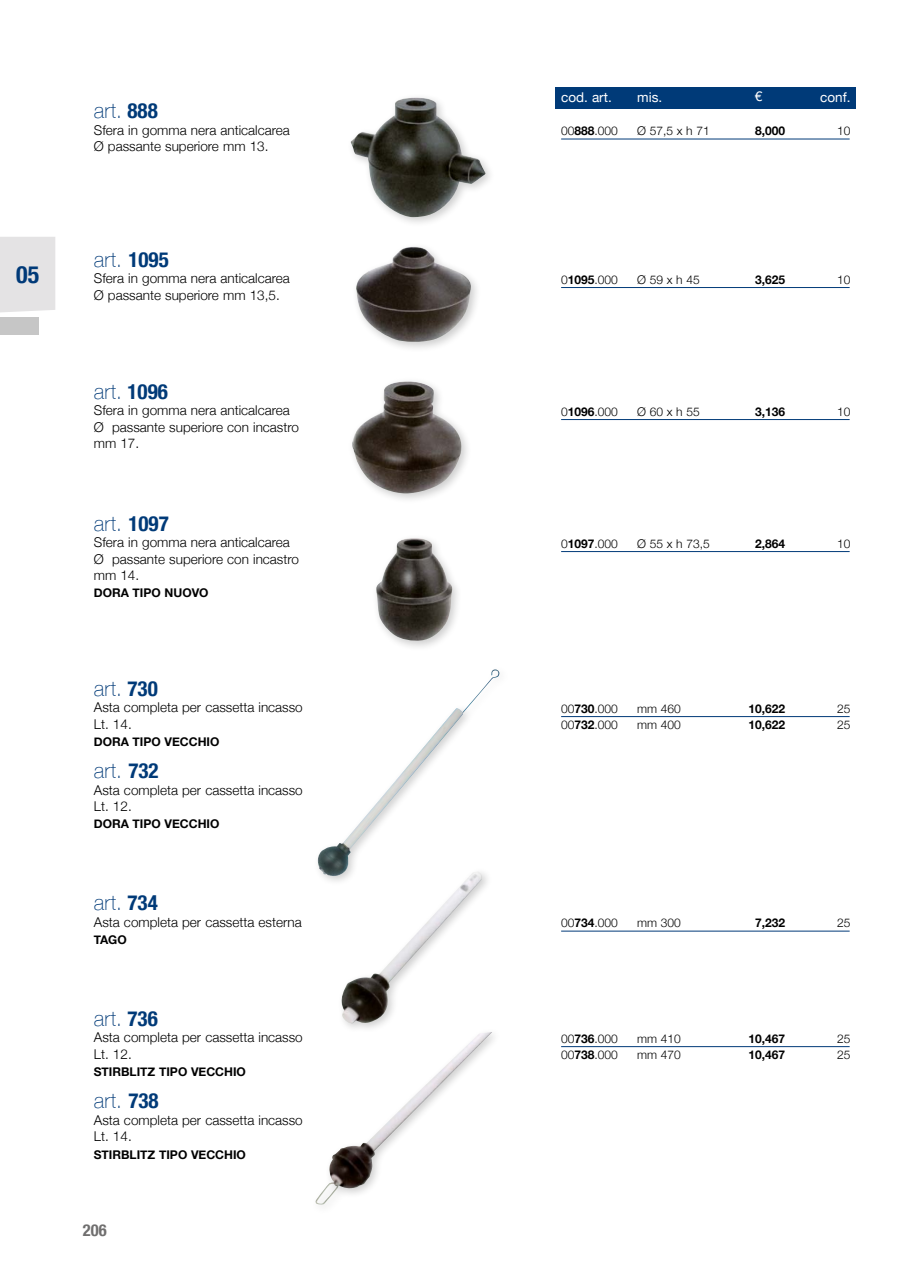
<style>
.page{position:relative;width:915px;height:1263px;background:#fff}
.page>*{position:absolute;margin:0;border:0;box-sizing:border-box;transform-origin:0 0}
.t1{font:700 condensed 24px "Helvetica Neue";color:#003a78}
.codici_articolo{font:100 21px "Helvetica Neue";letter-spacing:.015em;color:#003a78}
.t2{font:700 condensed 16.5px "Helvetica Neue";color:#706f6f}
.t3{font:300 13.5px "Helvetica Neue";color:#000}
.t4{font:13.5px "Helvetica Neue";color:#fff}
.filetto{font:300 12px "Helvetica Neue";color:#000}
.filetto-2{font:700 12px "Helvetica Neue";color:#000}
.s1{font-weight:700;font-stretch:condensed}
.s2{font-weight:700}
</style>
<div class="page">
<div style="left:555px;top:87px;width:300px;height:21px;background:#003a78"></div>
<hr style="left:561px;top:139px;width:288px;height:1px;background:#003a78">
<hr style="left:561px;top:287px;width:288px;height:1px;background:#003a78">
<hr style="left:561px;top:419px;width:288px;height:1px;background:#003a78">
<hr style="left:561px;top:551px;width:288px;height:1px;background:#003a78">
<hr style="left:561px;top:716px;width:288px;height:1px;background:#003a78">
<hr style="left:561px;top:931px;width:288px;height:1px;background:#003a78">
<hr style="left:561px;top:1046px;width:288px;height:1px;background:#003a78">
<div style="left:346px;top:93px;width:150px;height:135px;background:#000;opacity:.2"></div>
<img style="left:350px;top:98px;width:135px;height:119px">
<div style="left:351px;top:242px;width:130px;height:111px;background:#000;opacity:.2"></div>
<img style="left:356px;top:247px;width:116px;height:96px">
<div style="left:347px;top:377px;width:125px;height:128px;background:#000;opacity:.2"></div>
<img style="left:351px;top:381px;width:111px;height:112px">
<div style="left:371px;top:533px;width:92px;height:118px;background:#000;opacity:.2"></div>
<img style="left:376px;top:538px;width:78px;height:103px">
<img style="left:317px;top:669px;width:182px;height:209px">
<div style="left:336px;top:867px;width:157px;height:167px;background:#000;opacity:.2"></div>
<img style="left:337px;top:871px;width:145px;height:153px">
<div style="left:310px;top:1027px;width:192px;height:188px;background:#fff"></div>
<img style="left:315px;top:1032px;width:177px;height:173px">
<div style="left:0;top:318px;width:38px;height:17px;background:#c6c6c6"></div>
<div style="left:0;top:237px;width:55px;height:76px;background:#e4e3e4"></div>
<h1 class="t1" style="left:16px;top:254px;width:25px">05</h1>
<p class="codici_articolo" style="left:94px;top:95px;width:65px">art. <span class="s1">888</span></p>
<p class="t3" style="left:94px;top:119px;width:197px">Sfera in gomma nera anticalcarea</p>
<p class="t3" style="left:94px;top:135px;width:176px">Ø passante superiore mm 13.</p>
<p class="codici_articolo" style="left:94px;top:243px;width:76px">art. <span class="s1">1095</span></p>
<p class="t3" style="left:94px;top:267px;width:197px">Sfera in gomma nera anticalcarea</p>
<p class="t3" style="left:94px;top:284px;width:187px">Ø passante superiore mm 13,5.</p>
<p class="codici_articolo" style="left:94px;top:375px;width:76px">art. <span class="s1">1096</span></p>
<p class="t3" style="left:94px;top:399px;width:197px">Sfera in gomma nera anticalcarea</p>
<p class="t3" style="left:94px;top:416px;width:206px">Ø passante superiore con incastro</p>
<p class="t3" style="left:94px;top:432px;width:47px">mm 17.</p>
<p class="codici_articolo" style="left:94px;top:507px;width:76px">art. <span class="s1">1097</span></p>
<p class="t3" style="left:94px;top:531px;width:197px">Sfera in gomma nera anticalcarea</p>
<p class="t3" style="left:94px;top:548px;width:206px">Ø passante superiore con incastro</p>
<p class="t3" style="left:94px;top:564px;width:47px">mm 14.</p>
<p class="filetto-2" style="left:94px;top:584px;width:116px">DORA TIPO NUOVO</p>
<p class="codici_articolo" style="left:94px;top:672px;width:65px">art. <span class="s1">730</span></p>
<p class="t3" style="left:94px;top:696px;width:210px">Asta completa per cassetta incasso</p>
<p class="t3" style="left:94px;top:713px;width:39px">Lt. 14.</p>
<p class="filetto-2" style="left:94px;top:732px;width:127px">DORA TIPO VECCHIO</p>
<p class="codici_articolo" style="left:94px;top:755px;width:66px">art. <span class="s1">732</span></p>
<p class="t3" style="left:94px;top:779px;width:210px">Asta completa per cassetta incasso</p>
<p class="t3" style="left:94px;top:795px;width:39px">Lt. 12.</p>
<p class="filetto-2" style="left:94px;top:815px;width:127px">DORA TIPO VECCHIO</p>
<p class="codici_articolo" style="left:94px;top:887px;width:65px">art. <span class="s1">734</span></p>
<p class="t3" style="left:94px;top:911px;width:209px">Asta completa per cassetta esterna</p>
<p class="filetto-2" style="left:94px;top:930px;width:34px">TAGO</p>
<p class="codici_articolo" style="left:94px;top:1002px;width:65px">art. <span class="s1">736</span></p>
<p class="t3" style="left:94px;top:1026px;width:210px">Asta completa per cassetta incasso</p>
<p class="t3" style="left:94px;top:1043px;width:39px">Lt. 12.</p>
<p class="filetto-2" style="left:94px;top:1062px;width:153px">STIRBLITZ TIPO VECCHIO</p>
<p class="codici_articolo" style="left:94px;top:1085px;width:66px">art. <span class="s1">738</span></p>
<p class="t3" style="left:94px;top:1109px;width:210px">Asta completa per cassetta incasso</p>
<p class="t3" style="left:94px;top:1125px;width:39px">Lt. 14.</p>
<p class="filetto-2" style="left:94px;top:1145px;width:153px">STIRBLITZ TIPO VECCHIO</p>
<p class="t2" style="left:83px;top:1217px;width:25px">206</p>
<p class="t4" style="left:561px;top:87px;width:52px">cod. art.</p>
<p class="t4" style="left:637px;top:87px;width:27px">mis.</p>
<p class="t4" style="left:754px;top:86px;width:9px">€</p>
<p class="t4" style="left:820px;top:87px;width:32px">conf.</p>
<p class="filetto" style="left:561px;top:121px;width:58px">00<span class="s2">888</span>.000</p>
<p class="filetto" style="left:637px;top:121px;width:74px">Ø 57,5 x h 71</p>
<p class="filetto-2" style="left:754px;top:122px;width:32px">8,000</p>
<p class="filetto" style="left:836px;top:121px;width:15px">10</p>
<p class="filetto" style="left:561px;top:270px;width:58px">0<span class="s2">1095</span>.000</p>
<p class="filetto" style="left:637px;top:270px;width:64px">Ø 59 x h 45</p>
<p class="filetto-2" style="left:754px;top:270px;width:32px">3,625</p>
<p class="filetto" style="left:836px;top:270px;width:15px">10</p>
<p class="filetto" style="left:561px;top:402px;width:58px">0<span class="s2">1096</span>.000</p>
<p class="filetto" style="left:637px;top:402px;width:64px">Ø 60 x h 55</p>
<p class="filetto-2" style="left:754px;top:402px;width:32px">3,136</p>
<p class="filetto" style="left:836px;top:402px;width:15px">10</p>
<p class="filetto" style="left:561px;top:534px;width:58px">0<span class="s2">1097</span>.000</p>
<p class="filetto" style="left:637px;top:534px;width:74px">Ø 55 x h 73,5</p>
<p class="filetto-2" style="left:754px;top:534px;width:32px">2,864</p>
<p class="filetto" style="left:836px;top:534px;width:15px">10</p>
<p class="filetto" style="left:561px;top:699px;width:58px">00<span class="s2">730</span>.000</p>
<p class="filetto" style="left:637px;top:699px;width:45px">mm 460</p>
<p class="filetto-2" style="left:748px;top:699px;width:38px">10,622</p>
<p class="filetto" style="left:836px;top:699px;width:15px">25</p>
<p class="filetto" style="left:561px;top:715px;width:58px">00<span class="s2">732</span>.000</p>
<p class="filetto" style="left:637px;top:715px;width:45px">mm 400</p>
<p class="filetto-2" style="left:748px;top:716px;width:38px">10,622</p>
<p class="filetto" style="left:836px;top:715px;width:15px">25</p>
<p class="filetto" style="left:561px;top:913px;width:58px">00<span class="s2">734</span>.000</p>
<p class="filetto" style="left:637px;top:913px;width:45px">mm 300</p>
<p class="filetto-2" style="left:754px;top:914px;width:32px">7,232</p>
<p class="filetto" style="left:836px;top:913px;width:15px">25</p>
<p class="filetto" style="left:561px;top:1029px;width:58px">00<span class="s2">736</span>.000</p>
<p class="filetto" style="left:637px;top:1029px;width:45px">mm 410</p>
<p class="filetto-2" style="left:748px;top:1029px;width:38px">10,467</p>
<p class="filetto" style="left:836px;top:1029px;width:15px">25</p>
<p class="filetto" style="left:561px;top:1045px;width:58px">00<span class="s2">738</span>.000</p>
<p class="filetto" style="left:637px;top:1045px;width:45px">mm 470</p>
<p class="filetto-2" style="left:748px;top:1046px;width:38px">10,467</p>
<p class="filetto" style="left:836px;top:1045px;width:15px">25</p>
</div>
